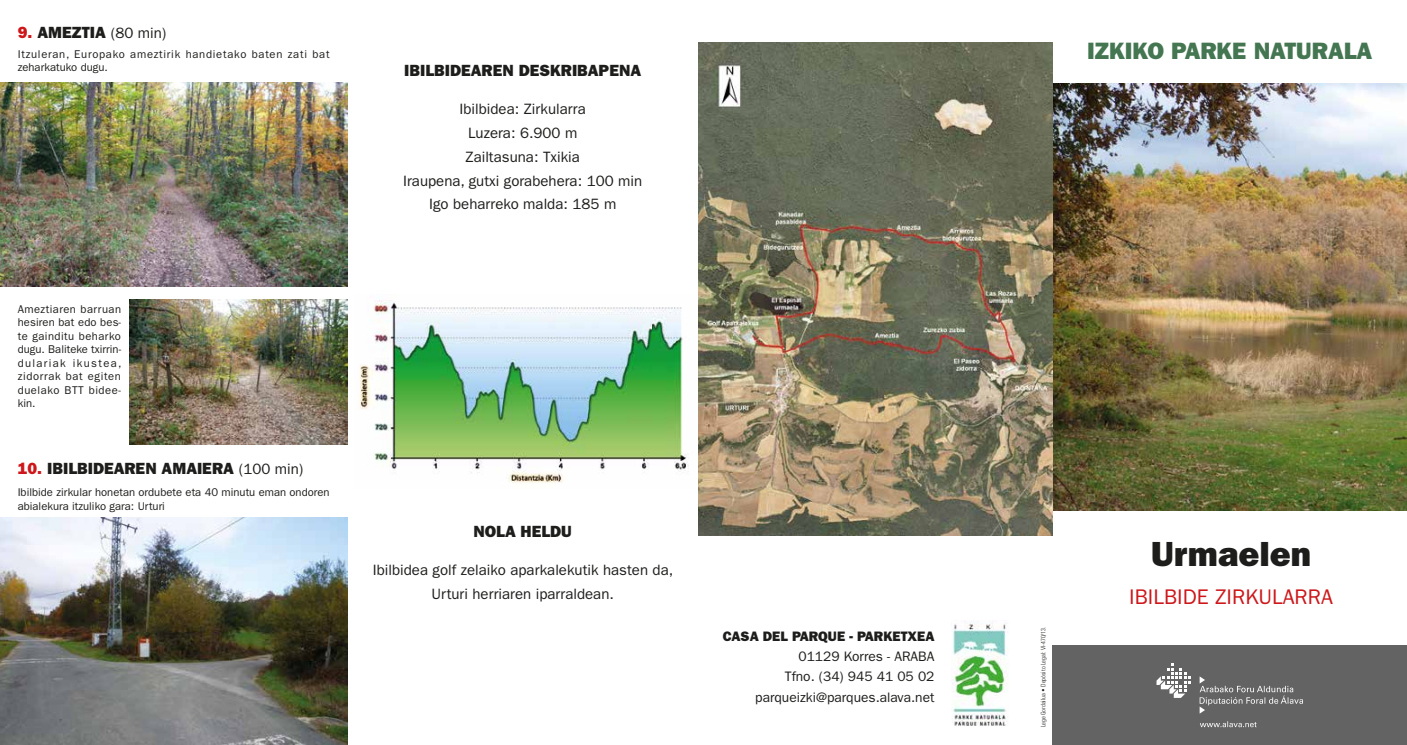
<style>
.page{position:relative;width:1407px;height:745px;background:#fff}
.page>*{position:absolute;margin:0;border:0;box-sizing:border-box;transform-origin:0 0}
.t1{font:35px "ITC Franklin Gothic Std Hvy";color:#1d1d1b}
.t2{font:23.75px "ITC Franklin Gothic Std Hvy";color:#447651}
.t3{font:21.25px "ITC Franklin Gothic Std";color:#cd171a}
.t4{font:16.25px "ITC Franklin Gothic Std Hvy";color:#1d1d1b}
.t5{font:15px/23.8px "ITC Franklin Gothic Std";color:#1d1d1b;text-align:center}
.t6{font:13.75px/20px "ITC Franklin Gothic Std";color:#1d1d1b;text-align:right}
.t7{font:13.75px "ITC Franklin Gothic Std Hvy";color:#1d1d1b}
.t8{font:11.25px/13.5px "ITC Franklin Gothic Std";letter-spacing:.02em;color:#1d1d1b;text-align:justify}
.t9{font:11.25px/13.5px "ITC Franklin Gothic Std";color:#1d1d1b}
.t10{font:11.25px/13.5px "ITC Franklin Gothic Std";letter-spacing:.065em;color:#1d1d1b}
.t11{font:300 condensed 6.25px "Univers";color:#1d1d1b}
.s1{color:#cd171a}
.s2{font-family:"ITC Franklin Gothic Std";font-size:15px}
</style>
<div class="page">
<img style="left:0;top:83px;width:347px;height:203px">
<img style="left:0;top:517px;width:347px;height:227px">
<img style="left:129px;top:299px;width:218px;height:145px">
<div style="left:1052px;top:645px;width:355px;height:99px;background:#646363"></div>
<svg style="left:1156px;top:663px;width:35px;height:34px"></svg>
<svg style="left:1199px;top:676px;width:104px;height:37px"></svg>
<svg style="left:1200px;top:721px;width:56px;height:5px"></svg>
<img style="left:1052px;top:83px;width:355px;height:427px">
<img style="left:952px;top:620px;width:56px;height:105px">
<img style="left:359px;top:300px;width:330px;height:183px">
<img style="left:698px;top:43px;width:354px;height:492px">
<p class="t4" style="left:18px;top:22px;width:150px"><span class="s1">9.</span> AMEZTIA <span class="s2">(80 min)</span></p>
<p class="t10" style="left:18px;top:47px;width:313px">Itzuleran, Europako ameztirik handietako baten zati bat zeharkatuko dugu.</p>
<p class="t8" style="left:18px;top:302px;width:105px">Ameztiaren barruan hesiren bat edo bes&shy;te gainditu beharko dugu. Baliteke txirrin&shy;dulariak ikustea, zidorrak bat egiten duelako BTT bidee&shy;kin.</p>
<p class="t4" style="left:18px;top:458px;width:287px"><span class="s1">10.</span> IBILBIDEAREN AMAIERA <span class="s2">(100 min)</span></p>
<p class="t9" style="left:18px;top:485px;width:313px">Ibilbide zirkular honetan ordubete eta 40 minutu eman ondoren abialekura itzuliko gara: Urturi</p>
<p class="t4" style="left:404px;top:61px;width:238px">IBILBIDEAREN DESKRIBAPENA</p>
<p class="t5" style="left:403px;top:97px;width:240px">Ibilbidea: Zirkularra<br>Luzera: 6.900 m<br>Zailtasuna: Txikia<br>Iraupena, gutxi gorabehera: 100 min<br>Igo beharreko malda: 185 m</p>
<p class="t4" style="left:473px;top:521px;width:100px">NOLA HELDU</p>
<p class="t5" style="left:373px;top:558px;width:302px">Ibilbidea golf zelaiko aparkalekutik hasten da,<br>Urturi herriaren iparraldean.</p>
<p class="t7" style="left:723px;top:628px;width:213px">CASA DEL PARQUE - PARKETXEA</p>
<p class="t6" style="left:755px;top:646px;width:181px">01129 Korres - ARABA<br>Tfno. (34) 945 41 05 02 parqueizki@parques.alava.net</p>
<h2 class="t2" style="left:1087px;top:37px;width:286px">IZKIKO PARKE NATURALA</h2>
<p class="t11" style="left:1039px;top:726px;width:102px;rotate:-90deg">Lege Gordailua • Depósito Legal: VI-470/13.</p>
<h1 class="t1" style="left:1151px;top:533px;width:162px">Urmaelen</h1>
<h3 class="t3" style="left:1129px;top:584px;width:205px">IBILBIDE ZIRKULARRA</h3>
</div>
